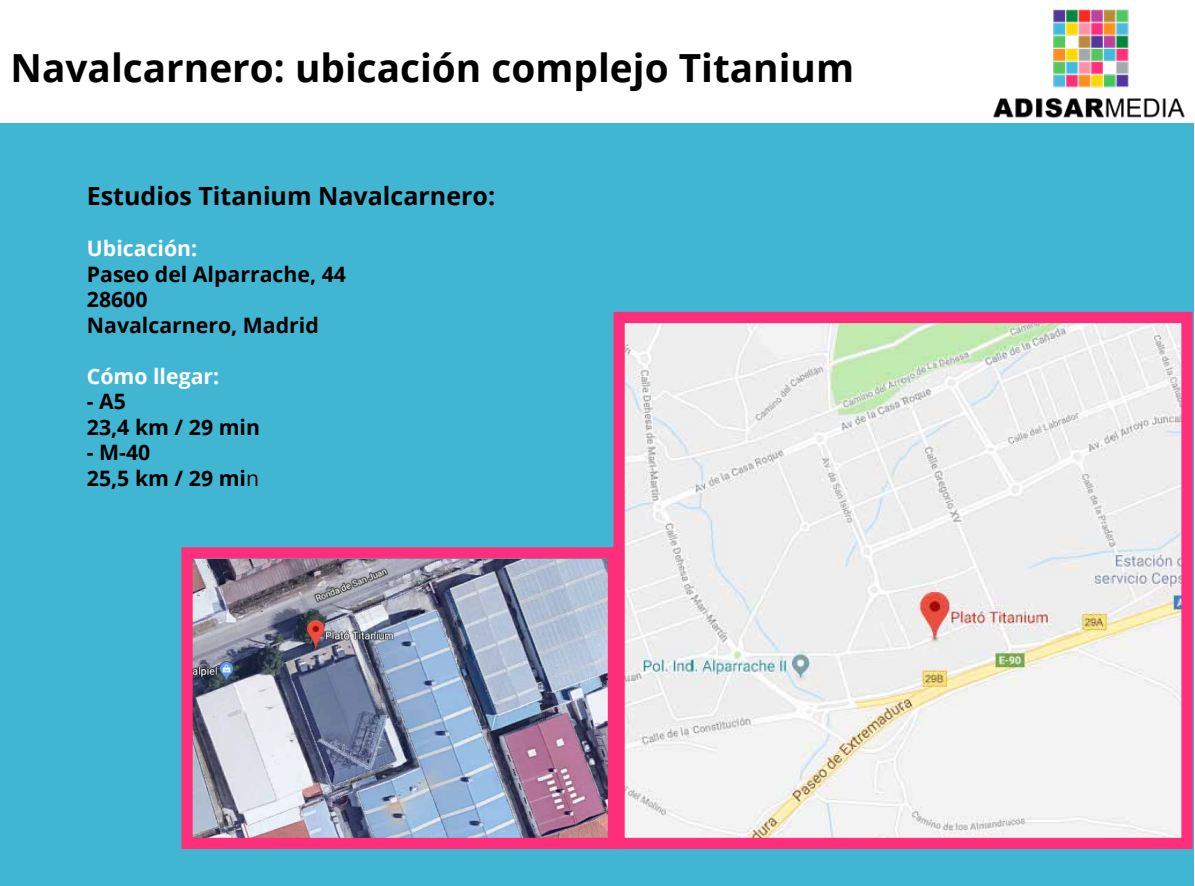
<style>
.page{position:relative;width:1195px;height:886px;background:#fff}
.page>*{position:absolute;margin:0;border:0;box-sizing:border-box;transform-origin:0 0}
.t1{font:700 38.75px "Open Sans";color:#000}
.t2{font:700 25px "Open Sans";color:#000}
.t3{font:700 21.25px/25.5px "Open Sans";color:#000}
.t4{font:700 21.25px "Open Sans";color:#fff}
.s1{font-weight:400}
</style>
<div class="page">
<img style="left:993px;top:9px;width:192px;height:109px">
<div style="left:1px;top:124px;width:1192px;height:762px;background:#41b6d3"></div>
<img style="left:625px;top:324px;width:555px;height:513px">
<div style="left:613px;top:312px;width:579px;height:537px;border:11px solid #ff2e7b"></div>
<img style="left:193px;top:559px;width:414px;height:278px">
<div style="left:181px;top:547px;width:438px;height:302px;border:11px solid #ff2e7b"></div>
<h1 class="t1" style="left:11px;top:40px;width:844px">Navalcarnero: ubicación complejo Titanium</h1>
<p class="t2" style="left:87px;top:178px;width:409px">Estudios Titanium Navalcarnero:</p>
<p class="t4" style="left:87px;top:233px;width:112px">Ubicación:</p>
<p class="t3" style="left:87px;top:261px;width:260px">Paseo del Alparrache, 44<br>28600<br>Navalcarnero, Madrid</p>
<p class="t4" style="left:87px;top:361px;width:134px">Cómo llegar:</p>
<p class="t3" style="left:87px;top:388px;width:175px">- A5<br>23,4 km / 29 min</p>
<p class="t3" style="left:87px;top:439px;width:174px">- M-40<br>25,5 km / 29 mi<span class="s1">n</span></p>
</div>
